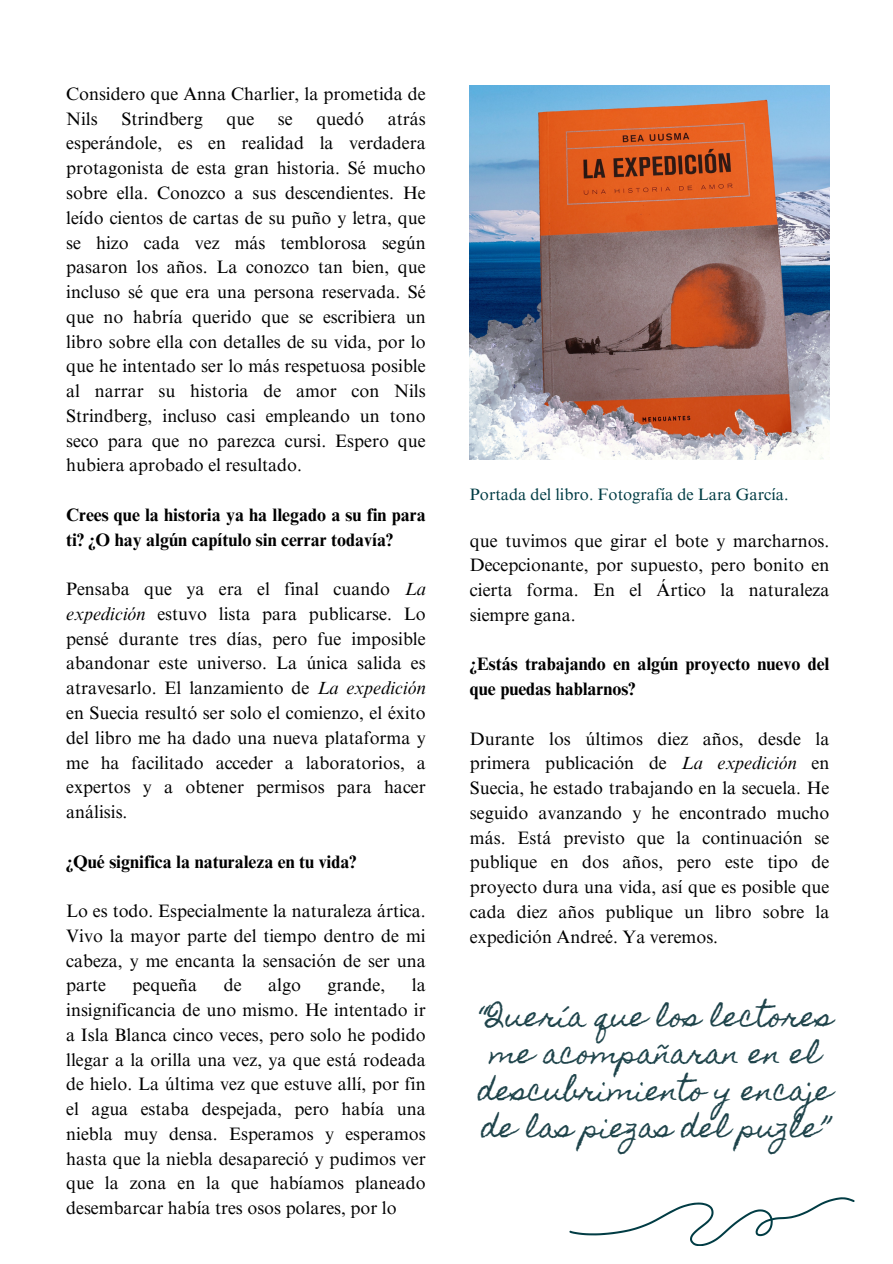
<style>
.page{position:relative;width:893px;height:1264px;background:#fff}
.page>*{position:absolute;margin:0;border:0;box-sizing:border-box;transform-origin:0 0}
.t1{font:27px/37.2px "Homemade Apple";color:#1f444b;text-align:center}
.t2{font:18px/24.8px "Times NRMT Pro";color:#000;text-align:justify}
.t3{font:700 18px/24.8px "Times NRMT Pro";color:#000}
.t4{font:16.5px "Times NRMT Pro";color:#013c44}
.s1{font-style:italic}
</style>
<div class="page">
<svg style="left:569px;top:1197px;width:285px;height:48px"></svg>
<img style="left:470px;top:86px;width:359px;height:373px">
<h2 class="t2" style="left:66px;top:84px;width:361px">Considero que Anna Charlier, la prometida de<br>Nils</h2>
<h2 class="t2" style="left:121px;top:108px;width:83px">Strindberg</h2>
<h2 class="t2" style="left:226px;top:108px;width:29px">que</h2>
<h2 class="t2" style="left:278px;top:108px;width:16px">se</h2>
<h2 class="t2" style="left:316px;top:108px;width:49px">quedó</h2>
<h2 class="t2" style="left:66px;top:108px;width:361px;text-indent:321px">atrás esperándole, es en realidad la verdadera protagonista de esta gran historia. Sé mucho sobre ella. Conozco a sus descendientes. He leído cientos de cartas de su puño y letra, que se hizo cada vez más temblorosa según pasaron los años. La conozco tan bien, que incluso sé que era una persona reservada. Sé que no habría querido que se escribiera un libro sobre ella con detalles de su vida, por lo que he intentado ser lo más respetuosa posible al narrar su historia de amor con Nils Strindberg, incluso casi empleando un tono seco para que no parezca cursi. Espero que hubiera aprobado el resultado.</h2>
<p class="t3" style="left:66px;top:504px;width:361px">Crees que la historia ya ha llegado a su fin para ti? ¿O hay algún capítulo sin cerrar todavía?</p>
<h2 class="t2" style="left:66px;top:579px;width:361px">Pensaba que ya era el final cuando <span class="s1">La expedición</span> estuvo lista para publicarse. Lo pensé durante tres días, pero fue imposible abandonar este universo. La única salida es atravesarlo. El lanzamiento de <span class="s1">La expedición </span>en Suecia resultó ser solo el comienzo, el éxito del libro me ha dado una nueva plataforma y me ha facilitado acceder a laboratorios, a expertos y a obtener permisos para hacer análisis.</h2>
<p class="t3" style="left:66px;top:851px;width:292px">¿Qué significa la naturaleza en tu vida?</p>
<p class="t2" style="left:66px;top:900px;width:361px">Lo es todo. Especialmente la naturaleza ártica.<br>Vivo la mayor parte del tiempo dentro de mi cabeza, y me encanta la sensación de ser una parte</p>
<p class="t2" style="left:66px;top:975px;width:361px;text-indent:345px">la insignificancia de uno mismo. He intentado ir a Isla Blanca cinco veces, pero solo he podido llegar a la orilla una vez, ya que está rodeada de hielo. La última vez que estuve allí, por fin el agua estaba despejada, pero había una niebla muy densa. Esperamos y esperamos hasta que la niebla desapareció y pudimos ver que la zona en la que habíamos planeado desembarcar había tres osos polares, por lo</p>
<p class="t2" style="left:132px;top:975px;width:66px">pequeña</p>
<p class="t2" style="left:224px;top:975px;width:19px">de</p>
<p class="t2" style="left:268px;top:975px;width:34px">algo</p>
<p class="t2" style="left:327px;top:975px;width:59px">grande,</p>
<p class="t4" style="left:470px;top:488px;width:320px">Portada del libro. Fotografía de Lara García.</p>
<p class="t2" style="left:470px;top:530px;width:361px">que tuvimos que girar el bote y marcharnos.<br>Decepcionante, por supuesto, pero bonito en cierta forma. En el Ártico la naturaleza siempre gana.</p>
<h2 class="t3" style="left:470px;top:654px;width:361px">¿Estás trabajando en algún proyecto nuevo del que puedas hablarnos?</h2>
<p class="t2" style="left:470px;top:728px;width:361px">Durante los últimos diez años, desde la primera publicación de <span class="s1">La expedición</span> en Suecia, he estado trabajando en la secuela. He seguido avanzando y he encontrado mucho más. Está previsto que la continuación se publique en dos años, pero este tipo de proyecto dura una vida, así que es posible que cada diez años publique un libro sobre la expedición Andreé. Ya veremos.</p>
<h1 class="t1" style="left:477px;top:997px;width:357px">“Quería que los lectores me acompañaran en el descubrimiento y encaje de las piezas del puzle”</h1>
</div>
